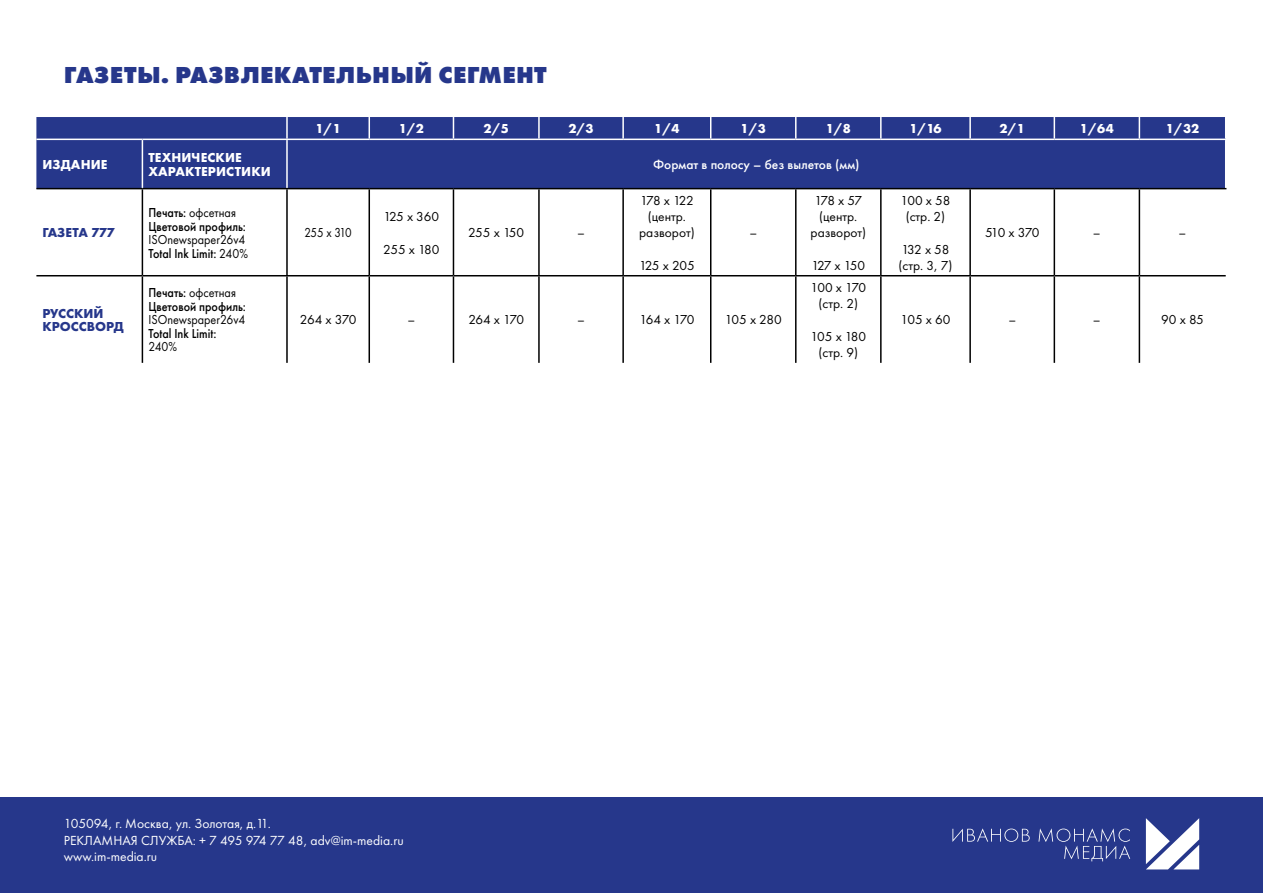
<style>
.page{position:relative;width:1263px;height:893px;background:#fff}
.page>*{position:absolute;margin:0;border:0;box-sizing:border-box;transform-origin:0 0}
.t1{font:800 24px "Futura PT";letter-spacing:.01em;color:#26378b}
.t2{font:13.65px/16.4px "Futura PT";color:#fff}
.t3{font:13.5px/16.2px "Futura PT";color:#000;text-align:center}
.t4{font:500 13.5px/13.5px "Futura PT";color:#000;scale:.9 1}
.t5{font:700 13.5px/13.5px "Futura PT";letter-spacing:.01em;color:#fff}
.t6{font:13.5px/13.5px "Futura PT";color:#000;scale:.9 1}
.t7{font:500 13.5px "Futura PT";color:#fff}
.t8{font:700 13.5px/13.5px "Futura PT";color:#26378b}
.t9{font:13.5px/16.2px "Futura PT";letter-spacing:-.025em;color:#000;text-align:center}
.t10{font:700 13.5px "Futura PT";letter-spacing:-.03em;color:#26378b}
.t11{font:13.5px "Futura PT";color:#000;scale:.86 1}
.s1{font-weight:400}
.s2{font-weight:500}
</style>
<div class="page">
<div style="left:0;top:797px;width:1263px;height:96px;background:#26378b"></div>
<svg style="left:1146px;top:818px;width:53px;height:51px"></svg>
<svg style="left:952px;top:828px;width:78px;height:14px"></svg>
<svg style="left:1038px;top:828px;width:92px;height:33px"></svg>
<div style="left:36px;top:117px;width:1189px;height:71px;background:#26378b"></div>
<hr style="left:36px;top:188px;width:106px;height:1px;background:#000">
<hr style="left:142px;top:188px;width:145px;height:1px;background:#000">
<hr style="left:142px;top:189px;width:1px;height:86px;background:#000">
<hr style="left:287px;top:188px;width:82px;height:1px;background:#000">
<hr style="left:286px;top:189px;width:2px;height:86px;background:#000">
<hr style="left:369px;top:188px;width:84px;height:1px;background:#000">
<hr style="left:368px;top:189px;width:2px;height:86px;background:#000">
<hr style="left:453px;top:188px;width:86px;height:1px;background:#000">
<hr style="left:453px;top:189px;width:1px;height:86px;background:#000">
<hr style="left:539px;top:188px;width:84px;height:1px;background:#000">
<hr style="left:538px;top:189px;width:2px;height:86px;background:#000">
<hr style="left:623px;top:188px;width:88px;height:1px;background:#000">
<hr style="left:622px;top:189px;width:2px;height:86px;background:#000">
<hr style="left:711px;top:188px;width:85px;height:1px;background:#000">
<hr style="left:710px;top:189px;width:1px;height:86px;background:#000">
<hr style="left:796px;top:188px;width:85px;height:1px;background:#000">
<hr style="left:795px;top:189px;width:1px;height:86px;background:#000">
<hr style="left:881px;top:188px;width:89px;height:1px;background:#000">
<hr style="left:880px;top:189px;width:1px;height:86px;background:#000">
<hr style="left:970px;top:188px;width:84px;height:1px;background:#000">
<hr style="left:969px;top:189px;width:2px;height:86px;background:#000">
<hr style="left:1054px;top:188px;width:85px;height:1px;background:#000">
<hr style="left:1053px;top:189px;width:2px;height:86px;background:#000">
<hr style="left:1139px;top:188px;width:87px;height:1px;background:#000">
<hr style="left:1139px;top:189px;width:1px;height:86px;background:#000">
<hr style="left:36px;top:275px;width:106px;height:1px;background:#000">
<hr style="left:142px;top:275px;width:145px;height:1px;background:#000">
<hr style="left:142px;top:276px;width:1px;height:87px;background:#000">
<hr style="left:287px;top:275px;width:82px;height:1px;background:#000">
<hr style="left:286px;top:276px;width:2px;height:87px;background:#000">
<hr style="left:369px;top:275px;width:84px;height:1px;background:#000">
<hr style="left:368px;top:276px;width:2px;height:87px;background:#000">
<hr style="left:453px;top:275px;width:86px;height:1px;background:#000">
<hr style="left:453px;top:276px;width:1px;height:87px;background:#000">
<hr style="left:539px;top:275px;width:84px;height:1px;background:#000">
<hr style="left:538px;top:276px;width:2px;height:87px;background:#000">
<hr style="left:623px;top:275px;width:88px;height:1px;background:#000">
<hr style="left:622px;top:276px;width:2px;height:87px;background:#000">
<hr style="left:711px;top:275px;width:85px;height:1px;background:#000">
<hr style="left:710px;top:276px;width:1px;height:87px;background:#000">
<hr style="left:796px;top:275px;width:85px;height:1px;background:#000">
<hr style="left:795px;top:276px;width:1px;height:87px;background:#000">
<hr style="left:881px;top:275px;width:89px;height:1px;background:#000">
<hr style="left:880px;top:276px;width:1px;height:87px;background:#000">
<hr style="left:970px;top:275px;width:84px;height:1px;background:#000">
<hr style="left:969px;top:276px;width:2px;height:87px;background:#000">
<hr style="left:1054px;top:275px;width:85px;height:1px;background:#000">
<hr style="left:1053px;top:276px;width:2px;height:87px;background:#000">
<hr style="left:1139px;top:275px;width:87px;height:1px;background:#000">
<hr style="left:1139px;top:276px;width:1px;height:87px;background:#000">
<hr style="left:286px;top:117px;width:2px;height:22px;background:#fff">
<hr style="left:368px;top:117px;width:2px;height:22px;background:#fff">
<svg style="left:453px;top:117px;width:1px;height:22px"></svg>
<hr style="left:538px;top:117px;width:2px;height:22px;background:#fff">
<hr style="left:622px;top:117px;width:2px;height:22px;background:#fff">
<svg style="left:710px;top:117px;width:1px;height:22px"></svg>
<svg style="left:795px;top:117px;width:1px;height:22px"></svg>
<svg style="left:880px;top:117px;width:1px;height:22px"></svg>
<hr style="left:969px;top:117px;width:2px;height:22px;background:#fff">
<hr style="left:1053px;top:117px;width:2px;height:22px;background:#fff">
<svg style="left:1139px;top:117px;width:1px;height:22px"></svg>
<hr style="left:36px;top:139px;width:106px;height:1px;background:#fff">
<hr style="left:142px;top:139px;width:145px;height:1px;background:#fff">
<hr style="left:142px;top:140px;width:1px;height:48px;background:#fff">
<hr style="left:287px;top:139px;width:82px;height:1px;background:#fff">
<hr style="left:286px;top:140px;width:2px;height:48px;background:#fff">
<hr style="left:369px;top:139px;width:84px;height:1px;background:#fff">
<hr style="left:453px;top:139px;width:86px;height:1px;background:#fff">
<hr style="left:539px;top:139px;width:84px;height:1px;background:#fff">
<hr style="left:623px;top:139px;width:88px;height:1px;background:#fff">
<hr style="left:711px;top:139px;width:85px;height:1px;background:#fff">
<hr style="left:796px;top:139px;width:85px;height:1px;background:#fff">
<hr style="left:881px;top:139px;width:89px;height:1px;background:#fff">
<hr style="left:970px;top:139px;width:84px;height:1px;background:#fff">
<hr style="left:1054px;top:139px;width:85px;height:1px;background:#fff">
<hr style="left:1139px;top:139px;width:87px;height:1px;background:#fff">
<h1 class="t1" style="left:64px;top:60px;width:484px">ГАЗЕТЫ. РАЗВЛЕКАТЕЛЬНЫЙ СЕГМЕНТ</h1>
<p class="t5" style="left:315px;top:122px;width:27px">1/1</p>
<p class="t5" style="left:399px;top:122px;width:27px">1/2</p>
<p class="t5" style="left:484px;top:122px;width:27px">2/5</p>
<p class="t5" style="left:568px;top:122px;width:27px">2/3</p>
<p class="t5" style="left:654px;top:122px;width:27px">1/4</p>
<p class="t5" style="left:741px;top:122px;width:27px">1/3</p>
<p class="t5" style="left:826px;top:122px;width:27px">1/8</p>
<p class="t5" style="left:909px;top:122px;width:34px">1/16</p>
<p class="t5" style="left:999px;top:122px;width:27px">2/1</p>
<p class="t5" style="left:1080px;top:122px;width:35px">1/64</p>
<p class="t5" style="left:1166px;top:122px;width:35px">1/32</p>
<p class="t5" style="left:42px;top:158px;width:67px">ИЗДАНИЕ</p>
<p class="t5" style="left:148px;top:151px;width:124px">ТЕХНИЧЕСКИЕ<br>ХАРАКТЕРИСТИКИ</p>
<p class="t7" style="left:653px;top:156px;width:208px">Формат в полосу – без вылетов (мм)</p>
<p class="t10" style="left:42px;top:224px;width:74px">ГАЗЕТА 777</p>
<p class="t8" style="left:42px;top:306px;width:83px">РУССКИЙ<br>КРОССВОРД</p>
<p class="t4" style="left:148px;top:206px;width:110px">Печать: <span class="s1">офсетная<br></span>Цветовой профиль:</p>
<p class="t6" style="left:148px;top:233px;width:112px">ISOnewspaper26v4<br><span class="s2">Total Ink Limit:</span> 240%</p>
<p class="t4" style="left:148px;top:286px;width:110px">Печать: <span class="s1">офсетная<br></span>Цветовой профиль:</p>
<p class="t6" style="left:148px;top:313px;width:109px">ISOnewspaper26v4</p>
<p class="t4" style="left:148px;top:327px;width:77px">Total Ink Limit:</p>
<p class="t6" style="left:148px;top:340px;width:33px">240%</p>
<p class="t11" style="left:304px;top:225px;width:57px">255 х 310</p>
<p class="t3" style="left:383px;top:208px;width:57px">125 х 360</p>
<p class="t3" style="left:383px;top:241px;width:58px">255 х 180</p>
<p class="t3" style="left:468px;top:225px;width:58px">255 х 150</p>
<p class="t3" style="left:577px;top:225px;width:9px">–</p>
<p class="t3" style="left:639px;top:192px;width:57px">178 х 122 (центр. разворот)</p>
<p class="t3" style="left:639px;top:257px;width:57px">125 х 205</p>
<p class="t3" style="left:749px;top:225px;width:9px">–</p>
<p class="t3" style="left:810px;top:192px;width:57px">178 х 57 (центр. разворот)</p>
<p class="t3" style="left:811px;top:257px;width:55px">127 х 150</p>
<p class="t3" style="left:900px;top:192px;width:51px">100 х 58 (стр. 2)</p>
<p class="t3" style="left:898px;top:241px;width:56px;text-align:left">132 х 58 (стр. 3, 7)</p>
<p class="t3" style="left:985px;top:225px;width:56px">510 х 370</p>
<p class="t3" style="left:1093px;top:225px;width:9px">–</p>
<p class="t3" style="left:1178px;top:225px;width:9px">–</p>
<p class="t3" style="left:300px;top:312px;width:58px">264 х 370</p>
<p class="t3" style="left:407px;top:312px;width:9px">–</p>
<p class="t3" style="left:468px;top:312px;width:57px">264 х 170</p>
<p class="t3" style="left:577px;top:312px;width:9px">–</p>
<p class="t3" style="left:639px;top:312px;width:56px">164 х 170</p>
<p class="t3" style="left:725px;top:312px;width:59px">105 х 280</p>
<p class="t9" style="left:811px;top:279px;width:57px">100 х 170 (стр. 2)</p>
<p class="t3" style="left:810px;top:328px;width:57px">105 х 180 (стр. 9)</p>
<p class="t3" style="left:900px;top:312px;width:51px">105 х 60</p>
<p class="t3" style="left:1008px;top:312px;width:9px">–</p>
<p class="t3" style="left:1093px;top:312px;width:9px">–</p>
<p class="t3" style="left:1161px;top:312px;width:44px">90 х 85</p>
<p class="t2" style="left:64px;top:815px;width:341px">105094, г. Москва, ул. Золотая, д.11.<br>РЕКЛАМНАЯ СЛУЖБА: + 7 495 974 77 48, adv@im-media.ru www.im-media.ru</p>
</div>
